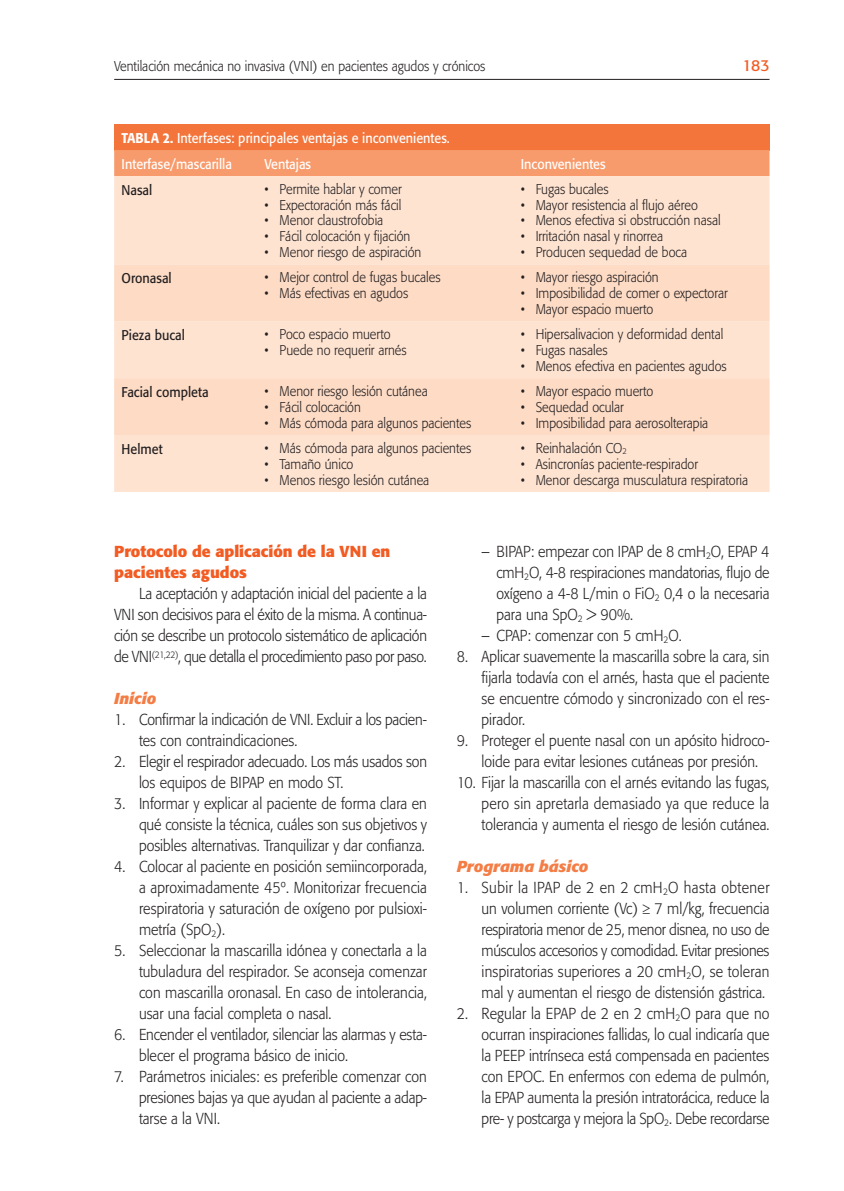
<style>
.page{position:relative;width:844px;height:1191px;background:#fff}
.page>*{position:absolute;margin:0;border:0;box-sizing:border-box;transform-origin:0 0}
.t1{font:300 15.75px/21px "Formata";color:#231f20;text-align:justify;scale:.9 1}
.t2{font:700 15.75px/21px "Formata";color:#f25b22}
.t3{font:italic 700 15.75px "Formata";color:#f47d45}
.t4{font:15.75px "Formata";color:#f25b22}
.t5{font:300 14px "Formata";color:#231f20;scale:.9 1}
.t6{font:14px/25.9px "Formata";color:#fff;scale:.9 1}
.t7{font:14px "Formata";color:#231f20;scale:.9 1}
.t8{font:500 14px "Formata";color:#fff;scale:.9 1}
.s1{font-weight:500}
</style>
<div class="page">
<hr style="left:114px;top:79px;width:655px;height:1px;background:#231f20">
<div style="left:114px;top:124px;width:655px;height:26px;background:#f3753b"></div>
<div style="left:114px;top:150px;width:655px;height:26px;background:#f89b6c"></div>
<div style="left:114px;top:176px;width:655px;height:316px;background:#fee3d1"></div>
<svg style="left:114px;top:264px;width:655px;height:171px;background:#fdddc9"></svg>
<p class="t5" style="left:114px;top:58px;width:414px">Ventilación mecánica no invasiva (VNI) en pacientes agudos y crónicos</p>
<p class="t4" style="left:742px;top:56px;width:28px">183</p>
<p class="t6" style="left:122px;top:125px;width:366px;text-indent:41px"><span class="s1">2.</span> Interfases: principales ventajas e inconvenientes.<br>Interfase/mascarilla</p>
<p class="t8" style="left:122px;top:129px;width:17px">Tabla</p>
<p class="t6" style="left:264px;top:151px;width:53px">Ventajas</p>
<p class="t6" style="left:520px;top:151px;width:96px">Inconvenientes</p>
<p class="t7" style="left:122px;top:181px;width:36px">Nasal</p>
<p class="t5" style="left:264px;top:181px;width:154px">• Permite hablar y comer</p>
<p class="t5" style="left:264px;top:197px;width:153px">• Expectoración más fácil</p>
<p class="t5" style="left:264px;top:212px;width:133px">• Menor claustrofobia</p>
<p class="t5" style="left:264px;top:228px;width:163px">• Fácil colocación y fijación</p>
<p class="t5" style="left:264px;top:244px;width:176px">• Menor riesgo de aspiración</p>
<p class="t7" style="left:122px;top:269px;width:57px">Oronasal</p>
<p class="t5" style="left:264px;top:269px;width:197px">• Mejor control de fugas bucales</p>
<p class="t5" style="left:264px;top:285px;width:161px">• Más efectivas en agudos</p>
<p class="t7" style="left:122px;top:326px;width:72px">Pieza bucal</p>
<p class="t5" style="left:264px;top:326px;width:141px">• Poco espacio muerto</p>
<p class="t5" style="left:264px;top:342px;width:159px">• Puede no requerir arnés</p>
<p class="t7" style="left:122px;top:383px;width:98px">Facial completa</p>
<p class="t5" style="left:264px;top:383px;width:183px">• Menor riesgo lesión cutánea</p>
<p class="t5" style="left:264px;top:399px;width:108px">• Fácil colocación</p>
<p class="t5" style="left:264px;top:414px;width:231px">• Más cómoda para algunos pacientes</p>
<p class="t7" style="left:122px;top:440px;width:47px">Helmet</p>
<p class="t5" style="left:264px;top:440px;width:231px">• Más cómoda para algunos pacientes</p>
<p class="t5" style="left:264px;top:455px;width:100px">• Tamaño único</p>
<p class="t5" style="left:264px;top:471px;width:184px">• Menos riesgo lesión cutánea</p>
<p class="t5" style="left:520px;top:181px;width:99px">• Fugas bucales</p>
<p class="t5" style="left:520px;top:197px;width:198px">• Mayor resistencia al flujo aéreo</p>
<p class="t5" style="left:520px;top:212px;width:223px">• Menos efectiva si obstrucción nasal</p>
<p class="t5" style="left:520px;top:228px;width:160px">• Irritación nasal y rinorrea</p>
<p class="t5" style="left:520px;top:244px;width:186px">• Producen sequedad de boca</p>
<p class="t5" style="left:520px;top:269px;width:155px">• Mayor riesgo aspiración</p>
<p class="t5" style="left:520px;top:285px;width:231px">• Imposibilidad de comer o expectorar</p>
<p class="t5" style="left:520px;top:301px;width:149px">• Mayor espacio muerto</p>
<p class="t5" style="left:520px;top:326px;width:226px">• Hipersalivacion y deformidad dental</p>
<p class="t5" style="left:520px;top:342px;width:98px">• Fugas nasales</p>
<p class="t5" style="left:520px;top:358px;width:230px">• Menos efectiva en pacientes agudos</p>
<p class="t5" style="left:520px;top:383px;width:149px">• Mayor espacio muerto</p>
<p class="t5" style="left:520px;top:399px;width:116px">• Sequedad ocular</p>
<p class="t5" style="left:520px;top:414px;width:210px">• Imposibilidad para aerosolterapia</p>
<p class="t5" style="left:520px;top:440px;width:119px">• Reinhalación CO<sub>2</sub></p>
<p class="t5" style="left:520px;top:455px;width:198px">• Asincronías paciente-respirador</p>
<p class="t5" style="left:520px;top:471px;width:254px">• Menor descarga musculatura respiratoria</p>
<p class="t2" style="left:114px;top:541px;width:277px">Protocolo de aplicación de la VN I en pacientes agudos</p>
<p class="t1" style="left:114px;top:583px;width:349px;text-indent:25px">La aceptación y adaptación inicial del paciente a la VNI son decisivos para el éxito de la misma. A continua&shy;ción se describe un protocolo sistemático de aplicación de VNI<sup>(21,22)</sup>, que detalla el procedimiento paso por paso.</p>
<p class="t3" style="left:114px;top:689px;width:44px">Inicio</p>
<p class="t1" style="left:139px;top:709px;width:321px;text-indent:-25px">1. Confirmar la indicación de VNI. Excluir a los pacien&shy;tes con contraindicaciones.</p>
<p class="t1" style="left:139px;top:751px;width:321px;text-indent:-25px">2. Elegir el respirador adecuado. Los más usados son los equipos de BIPAP en modo ST.</p>
<p class="t1" style="left:139px;top:793px;width:321px;text-indent:-25px">3. Informar y explicar al paciente de forma clara en qué consiste la técnica, cuáles son sus objetivos y posibles alternativas. Tranquilizar y dar confianza.</p>
<p class="t1" style="left:139px;top:856px;width:321px;text-indent:-25px">4. Colocar al paciente en posición semiincorporada, a aproximadamente 45º. Monitorizar frecuencia respiratoria y saturación de oxígeno por pulsioxi&shy;metría (SpO<sub>2</sub>).</p>
<p class="t1" style="left:139px;top:940px;width:321px;text-indent:-25px">5. Seleccionar la mascarilla idónea y conectarla a la tubuladura del respirador. Se aconseja comenzar con mascarilla oronasal. En caso de intolerancia, usar una facial completa o nasal.</p>
<p class="t1" style="left:139px;top:1024px;width:321px;text-indent:-25px">6. Encender el ventilador, silenciar las alarmas y esta&shy;blecer el programa básico de inicio.</p>
<p class="t1" style="left:139px;top:1066px;width:321px;text-indent:-25px">7. Parámetros iniciales: es preferible comenzar con presiones bajas ya que ayudan al paciente a adap&shy;tarse a la VNI.</p>
<p class="t1" style="left:496px;top:541px;width:305px;text-indent:-15px">– BIPAP: empezar con IPAP de 8 cmH<sub>2</sub>O, EPAP 4 cmH<sub>2</sub>O, 4-8 respiraciones mandatorias, flujo de oxígeno a 4-8 L/min o FiO<sub>2</sub> 0,4 o la necesaria para una SpO<sub>2</sub> &gt; 90%.</p>
<p class="t1" style="left:481px;top:625px;width:224px">– CPAP: comenzar con 5 cmH<sub>2</sub>O.</p>
<p class="t1" style="left:481px;top:646px;width:321px;text-indent:-25px">8. Aplicar suavemente la mascarilla sobre la cara, sin fijarla todavía con el arnés, hasta que el paciente se encuentre cómodo y sincronizado con el res&shy;pirador.</p>
<p class="t1" style="left:481px;top:730px;width:321px;text-indent:-25px">9. Proteger el puente nasal con un apósito hidroco&shy;loide para evitar lesiones cutáneas por presión.</p>
<p class="t1" style="left:481px;top:772px;width:321px;text-indent:-25px">10. Fijar la mascarilla con el arnés evitando las fugas, pero sin apretarla demasiado ya que reduce la tolerancia y aumenta el riesgo de lesión cutánea.</p>
<p class="t3" style="left:456px;top:857px;width:133px">Programa básico</p>
<p class="t1" style="left:481px;top:877px;width:321px;text-indent:-25px">1. Subir la IPAP de 2 en 2 cmH<sub>2</sub>O hasta obtener un volumen corriente (Vc) ≥ 7 ml/kg, frecuencia respiratoria menor de 25, menor disnea, no uso de músculos accesorios y comodidad. Evitar presiones inspiratorias superiores a 20 cmH<sub>2</sub>O, se toleran mal y aumentan el riesgo de distensión gástrica.</p>
<p class="t1" style="left:481px;top:1003px;width:321px;text-indent:-25px">2. Regular la EPAP de 2 en 2 cmH<sub>2</sub>O para que no ocurran inspiraciones fallidas, lo cual indicaría que la PEEP intrínseca está compensada en pacientes con EPOC. En enfermos con edema de pulmón, la EPAP aumenta la presión intratorácica, reduce la pre- y postcarga y mejora la SpO<sub>2</sub>. Debe recordarse</p>
</div>
